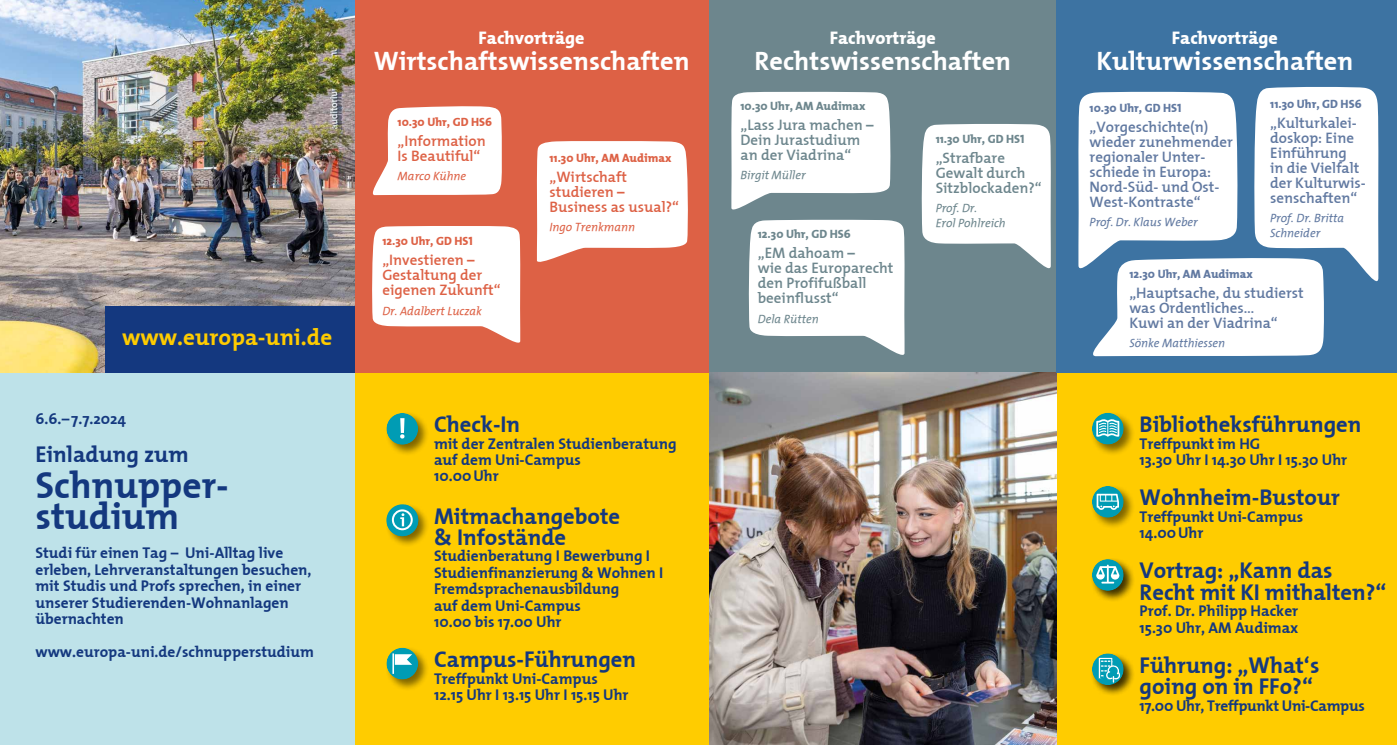
<style>
.page{position:relative;width:1397px;height:745px;background:#fff}
.page>*{position:absolute;margin:0;border:0;box-sizing:border-box;transform-origin:0 0}
.t1{font:37.5px/31.2px "The Mix 7";color:#14387f}
.t2{font:26.38px "The Mix 7";color:#fff}
.t3{font:23.12px "The Mix 7";color:#fc0}
.t4{font:22.62px/21.2px "The Mix 7";color:#14387f}
.t5{font:18px "The Mix 8";color:#fff}
.t6{font:15.38px/16.4px "The Mix 7";color:#14387f}
.t7{font:15.38px "The Mix 7";letter-spacing:-.02em;color:#14387f}
.t8{font:15px/15px "The Mix 6";color:#6179a1}
.t9{font:15px/15px "The Mix 6";color:#6d868d}
.t10{font:15px/15px "The Mix 6";color:#dd6145}
.t11{font:italic 11.88px/14.2px "The Mix 5";color:#6179a1}
.t12{font:11.88px "The Mix 8";color:#dd6145}
.t13{font:11.88px "The Mix 8";color:#6179a1}
.t14{font:11.88px "The Mix 8";color:#6d868d}
.t15{font:italic 11.88px/14.2px "The Mix 5";color:#6d868d}
.t16{font:italic 11.88px "The Mix 5";color:#dd6145}
.s1{font-family:"The Mix 8 Caps"}
</style>
<div class="page">
<div style="left:354px;top:372px;width:355px;height:372px;background:#fc0"></div>
<div style="left:709px;top:0;width:347px;height:372px;background:#6d868d"></div>
<div style="left:0;top:372px;width:354px;height:372px;background:#bee2e9"></div>
<div style="left:354px;top:0;width:355px;height:372px;background:#dd6145"></div>
<img style="left:0;top:0;width:354px;height:372px">
<div style="left:1056px;top:372px;width:340px;height:372px;background:#fc0"></div>
<div style="left:385px;top:411px;width:44px;height:45px;background:#000;opacity:.5"></div>
<svg style="left:386px;top:412px;width:32px;height:32px"></svg>
<svg style="left:391px;top:418px;width:23px;height:20px"></svg>
<div style="left:385px;top:502px;width:45px;height:45px;background:#000;opacity:.5"></div>
<svg style="left:387px;top:504px;width:31px;height:31px"></svg>
<div style="left:392px;top:509px;width:20px;height:21px;border:2px solid #fff;border-radius:50%"></div>
<div style="left:385px;top:646px;width:44px;height:44px;background:#000;opacity:.5"></div>
<svg style="left:386px;top:647px;width:32px;height:32px"></svg>
<svg style="left:391px;top:653px;width:23px;height:20px"></svg>
<img style="left:709px;top:372px;width:347px;height:372px">
<div style="left:105px;top:306px;width:249px;height:66px;background:#14387f"></div>
<div style="left:1090px;top:411px;width:44px;height:44px;background:#000;opacity:.5"></div>
<svg style="left:1091px;top:412px;width:32px;height:32px"></svg>
<svg style="left:1096px;top:418px;width:23px;height:18px"></svg>
<div style="left:1090px;top:484px;width:44px;height:45px;background:#000;opacity:.5"></div>
<svg style="left:1091px;top:485px;width:32px;height:32px"></svg>
<svg style="left:1096px;top:493px;width:22px;height:16px"></svg>
<div style="left:1090px;top:557px;width:44px;height:45px;background:#000;opacity:.75"></div>
<svg style="left:1091px;top:558px;width:32px;height:32px"></svg>
<svg style="left:1095px;top:564px;width:24px;height:19px"></svg>
<div style="left:1090px;top:651px;width:44px;height:45px;background:#000;opacity:.75"></div>
<svg style="left:1091px;top:653px;width:32px;height:31px"></svg>
<svg style="left:1094px;top:657px;width:26px;height:26px"></svg>
<svg style="left:372px;top:226px;width:149px;height:117px;background:#fae8e5"></svg>
<svg style="left:372px;top:106px;width:130px;height:89px;background:#faece8"></svg>
<svg style="left:536px;top:141px;width:152px;height:121px;background:#faeae7"></svg>
<div style="left:1056px;top:0;width:340px;height:372px;background:#3d73a2"></div>
<svg style="left:1078px;top:87px;width:300px;height:269px"></svg>
<svg style="left:731px;top:91px;width:174px;height:264px"></svg>
<svg style="left:921px;top:124px;width:130px;height:145px"></svg>
<h3 class="t3" style="left:122px;top:318px;width:211px">www.europa-uni.de</h3>
<p class="t6" style="left:35px;top:409px;width:92px">6.6.–7.7.2024</p>
<h3 class="t4" style="left:35px;top:442px;width:155px">Einladung zum</h3>
<h1 class="t1" style="left:35px;top:468px;width:195px">Schnupper&shy;studium</h1>
<p class="t6" style="left:35px;top:544px;width:277px">Studi für einen Tag – Uni-Alltag live erleben, Lehrveranstaltungen besuchen, mit Studis und Profs sprechen, in einer unserer Studierenden-Wohnanlagen übernachten</p>
<p class="t6" style="left:35px;top:643px;width:280px">www.europa-uni.de/schnupperstudium</p>
<p class="t5" style="left:478px;top:22px;width:107px">Fachvorträge</p>
<h2 class="t2" style="left:373px;top:39px;width:317px">Wirtschaftswissenschaften</h2>
<p class="t12" style="left:397px;top:112px;width:96px">10.30 Uhr, GD HS6</p>
<p class="t10" style="left:397px;top:133px;width:90px">„Information<br>Is Beautiful“</p>
<p class="t16" style="left:397px;top:166px;width:70px">Marco Kühne</p>
<p class="t12" style="left:382px;top:231px;width:92px">12.30 Uhr, GD HS<span class="s1">1</span></p>
<p class="t10" style="left:382px;top:252px;width:120px">„Investieren –<br>Gestaltung der eigenen Zukunft“</p>
<p class="t16" style="left:382px;top:300px;width:101px">Dr. Adalbert Luczak</p>
<p class="t12" style="left:549px;top:148px;width:123px">11.30 Uhr, AM Audimax</p>
<p class="t10" style="left:549px;top:169px;width:131px">„Wirtschaft studieren –<br>Business as usual?“</p>
<p class="t16" style="left:549px;top:217px;width:87px">Ingo Trenkmann</p>
<h3 class="t4" style="left:434px;top:413px;width:88px">Check-In</h3>
<p class="t6" style="left:434px;top:434px;width:244px">mit der Zentralen Studienberatung auf dem Uni-Campus<br>10.00Uhr</p>
<h3 class="t4" style="left:434px;top:504px;width:187px">Mitmachangebote &amp; Infostände</h3>
<p class="t6" style="left:434px;top:547px;width:231px">Studienberatung I Bewerbung I<br>Studienfinanzierung &amp; Wohnen I<br>Fremdsprachenausbildung<br>auf dem Uni-Campus<br>10.00 bis 17.00 Uhr</p>
<h3 class="t4" style="left:434px;top:648px;width:204px">Campus-Führungen</h3>
<p class="t6" style="left:434px;top:669px;width:196px">Treffpunkt Uni-Campus<br>12.15 Uhr I 13.15 Uhr I 15.15 Uhr</p>
<p class="t5" style="left:829px;top:22px;width:107px">Fachvorträge</p>
<h2 class="t2" style="left:754px;top:39px;width:258px">Rechtswissenschaften</h2>
<p class="t14" style="left:740px;top:96px;width:126px">10.30 Uhr, AM Audimax</p>
<p class="t9" style="left:740px;top:117px;width:135px">„Lass Jura machen –<br>Dein Jurastudium an der Viadrina“</p>
<p class="t15" style="left:740px;top:168px;width:67px">Birgit Müller</p>
<p class="t14" style="left:935px;top:129px;width:90px">11.30 Uhr, GD HS<span class="s1">1</span></p>
<p class="t9" style="left:935px;top:150px;width:107px">„Strafbare<br>Gewalt durch<br>Sitzblockaden?“</p>
<p class="t15" style="left:935px;top:201px;width:71px">Prof. Dr.<br>Erol Pohlreich</p>
<p class="t14" style="left:757px;top:224px;width:94px">12.30 Uhr, GD HS6</p>
<p class="t9" style="left:757px;top:245px;width:137px">„EM dahoam –<br>wie das Europarecht den Profifußball beeinflusst“</p>
<p class="t15" style="left:757px;top:311px;width:62px">Dela Rütten</p>
<p class="t5" style="left:1171px;top:22px;width:107px">Fachvorträge</p>
<h2 class="t2" style="left:1096px;top:39px;width:258px">Kulturwissenschaften</h2>
<p class="t13" style="left:1089px;top:98px;width:93px">10.30 Uhr, GD HS<span class="s1">1</span></p>
<p class="t8" style="left:1089px;top:119px;width:145px">„Vorgeschichte(n) wieder zunehmender regionaler Unter&shy;schiede in Europa:<br>Nord-Süd- und Ost-<br>West-Kontraste“</p>
<p class="t11" style="left:1089px;top:215px;width:110px">Prof. Dr. Klaus Weber</p>
<p class="t13" style="left:1269px;top:94px;width:93px">11.30 Uhr, GD HS6</p>
<p class="t8" style="left:1269px;top:115px;width:97px">„Kulturkalei&shy;doskop: Eine<br>Einführung<br>in die Vielfalt der Kulturwis&shy;senschaften“</p>
<p class="t11" style="left:1269px;top:211px;width:75px">Prof. Dr. Britta<br>Schneider</p>
<p class="t13" style="left:1129px;top:264px;width:125px">12.30 Uhr, AM Audimax</p>
<p class="t8" style="left:1129px;top:285px;width:176px">„Hauptsache, du studierst was Ordentliches…<br>Kuwi an der Viadrina“</p>
<p class="t11" style="left:1129px;top:335px;width:97px">Sönke Matthiessen</p>
<h3 class="t4" style="left:1139px;top:413px;width:223px">Bibliotheksführungen</h3>
<p class="t6" style="left:1139px;top:434px;width:209px">Treffpunkt im HG<br>13.30 Uhr I 14.30 Uhr I 15.30 Uhr</p>
<h3 class="t4" style="left:1139px;top:486px;width:202px">Wohnheim-Bustour</h3>
<p class="t6" style="left:1139px;top:507px;width:165px">Treffpunkt Uni-Campus<br>14.00Uhr</p>
<h3 class="t4" style="left:1139px;top:559px;width:248px">Vortrag: „Kann das<br>Recht mit KI mithalten?“</h3>
<p class="t6" style="left:1139px;top:602px;width:160px">Prof. Dr. Philipp Hacker<br>15.30 Uhr, AM Audimax</p>
<h3 class="t4" style="left:1139px;top:653px;width:181px">Führung: „What‘s going on in FFo?“</h3>
<p class="t7" style="left:1139px;top:692px;width:227px">17.00 Uhr, Treffpunkt Uni-Campus</p>
</div>
